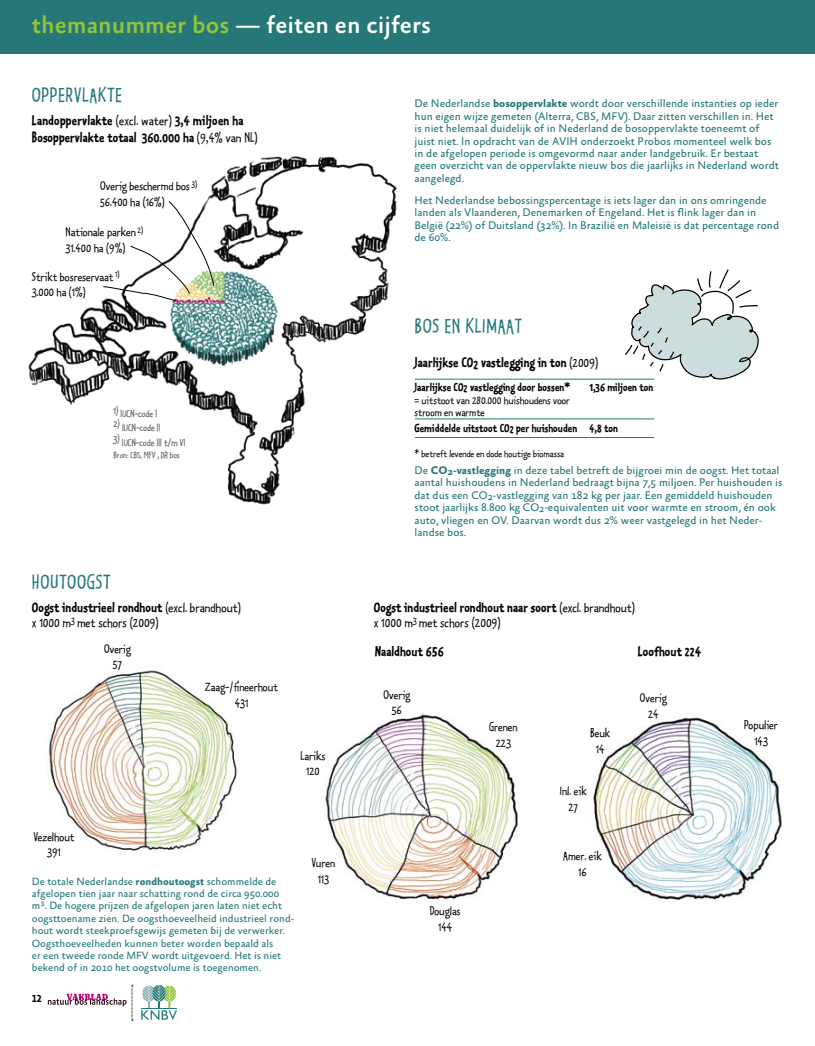
<style>
.page{position:relative;width:815px;height:1046px;background:#fff}
.page>*{position:absolute;margin:0;border:0;box-sizing:border-box;transform-origin:0 0}
.t1{font:500 25px "Absara Sans TF";color:#fff}
.t2{font:22.5px "Kosmik Plain Two";letter-spacing:.02em;color:#267878}
.t3{font:15px/17.8px "Kosmik Bold Two";color:#000}
.t4{font:15px "Kosmik Plain Two";color:#000}
.t5{font:13.75px/15.8px "Kosmik Plain Two";color:#000;text-align:center}
.t6{font:12.5px "Kosmik Bold Two";color:#000}
.t7{font:12.5px/12.4px "Kosmik Plain Two";color:#000}
.t8{font:11.25px/12.4px "Absara Sans";color:#267878}
.t9{font:11.25px "Kosmik Plain Three";color:#565656}
.t10{font:11.25px "Kosmik Plain Two";color:#000}
.t11{font:10.75px/12.4px "Absara Sans";color:#267878}
.t12{font:500 10.38px "Absara Sans TF Head";color:#000}
.t13{font:10px "Kosmik Plain Three";color:#565656}
.s1{color:#94c43a}
.s2{font-family:"Kosmik Plain Two"}
.s3{font-weight:700}
</style>
<div class="page">
<img style="left:28px;top:156px;width:369px;height:349px">
<svg style="left:102px;top:200px;width:113px;height:101px"></svg>
<img style="left:48px;top:666px;width:189px;height:187px">
<img style="left:324px;top:712px;width:194px;height:189px">
<img style="left:593px;top:712px;width:189px;height:188px">
<hr style="left:415px;top:379px;width:239px;height:1px;background:#267878">
<hr style="left:415px;top:418px;width:239px;height:1px;background:#267878">
<hr style="left:415px;top:437px;width:239px;height:1px;background:#267878">
<svg style="left:141px;top:984px;width:36px;height:35px"></svg>
<svg style="left:48px;top:984px;width:85px;height:36px"></svg>
<div style="left:0;top:0;width:815px;height:53px;background:#267878"></div>
<svg style="left:624px;top:269px;width:135px;height:111px"></svg>
<h1 class="t1" style="left:32px;top:11px;width:401px"><span class="s1">themanummer bos</span> — feiten en cijfers</h1>
<h2 class="t2" style="left:32px;top:81px;width:92px">OPPERVLAKTE</h2>
<h3 class="t3" style="left:32px;top:111px;width:227px">Landoppervlakte <span class="s2">(excl. water)</span> 3,4 miljoen ha<br>Bosoppervlakte totaal 360.000 ha <span class="s2">(9,4% van NL)</span></h3>
<p class="t5" style="left:100px;top:178px;width:99px;text-align:left">Overig beschermd bos <sup>3)<br></sup>56.400 ha (16%)</p>
<p class="t5" style="left:66px;top:224px;width:79px;text-align:left">Nationale parken <sup>2)<br></sup>31.400 ha (9%)</p>
<p class="t5" style="left:32px;top:268px;width:89px;text-align:left">Strikt bosreservaat <sup>1)<br></sup>3.000 ha (1%)</p>
<p class="t9" style="left:113px;top:407px;width:45px">1) IUCN-code I</p>
<p class="t9" style="left:113px;top:420px;width:49px">2) IUCN-code II</p>
<p class="t9" style="left:113px;top:435px;width:74px">3) IUCN-code III t/m VI</p>
<p class="t13" style="left:113px;top:448px;width:68px">Bron: CBS, MFV , DR bos</p>
<h2 class="t2" style="left:32px;top:568px;width:73px">houtoogst</h2>
<h3 class="t3" style="left:32px;top:597px;width:211px">Oogst industrieel rondhout <span class="s2">(excl. brandhout)</span></h3>
<h3 class="t4" style="left:32px;top:613px;width:128px">x 1000 m<sup>3</sup> met schors (2009)</h3>
<p class="t5" style="left:104px;top:640px;width:29px">Overig<br>57</p>
<p class="t5" style="left:205px;top:678px;width:74px">Zaag-/fineerhout<br>431</p>
<p class="t5" style="left:300px;top:747px;width:26px">Lariks<br>120</p>
<p class="t5" style="left:34px;top:828px;width:42px">Vezelhout<br>391</p>
<p class="t11" style="left:32px;top:875px;width:264px">De totale Nederlandse <span class="s3">rondhoutoogst</span> schommelde de afgelopen tien jaar naar schatting rond de circa 950.000 m³. De hogere prijzen de afgelopen jaren laten niet echt oogsttoename zien. De oogsthoeveelheid industrieel rond&shy;hout wordt steekproefsgewijs gemeten bij de verwerker.<br>Oogsthoeveelheden kunnen beter worden bepaald als<br>er een tweede ronde MFV wordt uitgevoerd. Het is niet bekend of in 2010 het oogstvolume is toegenomen.</p>
<p class="t12" style="left:32px;top:991px;width:11px">12</p>
<p class="t5" style="left:312px;top:854px;width:25px">Vuren<br>113</p>
<p class="t8" style="left:415px;top:98px;width:366px">De Nederlandse <span class="s3">bosoppervlakte</span> wordt door verschillende instanties op ieder hun eigen wijze gemeten (Alterra, CBS, MFV). Daar zitten verschillen in. Het is niet helemaal duidelijk of in Nederland de bosoppervlakte toeneemt of juist niet. In opdracht van de AVIH onderzoekt Probos momenteel welk bos in de afgelopen periode is omgevormd naar ander landgebruik. Er bestaat geen overzicht van de oppervlakte nieuw bos die jaarlijks in Nederland wordt aangelegd.</p>
<p class="t8" style="left:415px;top:194px;width:366px">Het Nederlandse bebossingspercentage is iets lager dan in ons omringende landen als Vlaanderen, Denemarken of Engeland. Het is flink lager dan in België (22%) of Duitsland (32%). In Brazilië en Maleisië is dat percentage rond de 60%.</p>
<h2 class="t2" style="left:415px;top:312px;width:93px">bos enklimaat</h2>
<h3 class="t3" style="left:415px;top:352px;width:185px">Jaarlijkse CO2 vastlegging in ton <span class="s2">(2009)</span></h3>
<p class="t6" style="left:415px;top:379px;width:157px">Jaarlijkse CO2 vastlegging door bossen*</p>
<p class="t6" style="left:590px;top:379px;width:65px">1,36 miljoen ton</p>
<p class="t7" style="left:415px;top:393px;width:157px">= uitstoot van 280.000 huishoudens voor stroom en warmte</p>
<p class="t6" style="left:415px;top:419px;width:205px">Gemiddelde uitstoot CO2 per huishouden 4,8 ton</p>
<p class="t10" style="left:415px;top:446px;width:151px">* betreft levende en dode houtige biomassa</p>
<p class="t8" style="left:415px;top:464px;width:369px">De <span class="s3">CO</span><sub>2</sub><span class="s3">-vastlegging</span> in deze tabel betreft de bijgroei min de oogst. Het totaal aantal huishoudens in Nederland bedraagt bijna 7,5 miljoen. Per huishouden is dat dus een CO<sub>2</sub>-vastlegging van 182 kg per jaar. Een gemiddeld huishouden stoot jaarlijks 8.800 kg CO<sub>2</sub>-equivalenten uit voor warmte en stroom, én ook auto, vliegen en OV. Daarvan wordt dus 2% weer vastgelegd in het Neder&shy;landse bos.</p>
<h3 class="t3" style="left:374px;top:597px;width:263px">Oogst industrieel rondhout naar soort <span class="s2">(excl. brandhout)</span></h3>
<h3 class="t4" style="left:374px;top:613px;width:128px">x 1000 m<sup>3</sup> met schors (2009)</h3>
<h3 class="t3" style="left:375px;top:641px;width:70px">Naaldhout 656</h3>
<h3 class="t3" style="left:638px;top:641px;width:65px">Loofhout 224</h3>
<p class="t5" style="left:383px;top:686px;width:29px">Overig<br>56</p>
<p class="t5" style="left:489px;top:718px;width:30px">Grenen<br>223</p>
<p class="t5" style="left:430px;top:902px;width:32px">Douglas<br>144</p>
<p class="t5" style="left:590px;top:724px;width:22px">Beuk<br>14</p>
<p class="t5" style="left:560px;top:783px;width:28px">Inl. eik<br>27</p>
<p class="t5" style="left:563px;top:847px;width:40px">Amer. eik<br>16</p>
<p class="t5" style="left:640px;top:690px;width:29px">Overig<br>24</p>
<p class="t5" style="left:744px;top:717px;width:35px">Populier<br>143</p>
</div>
